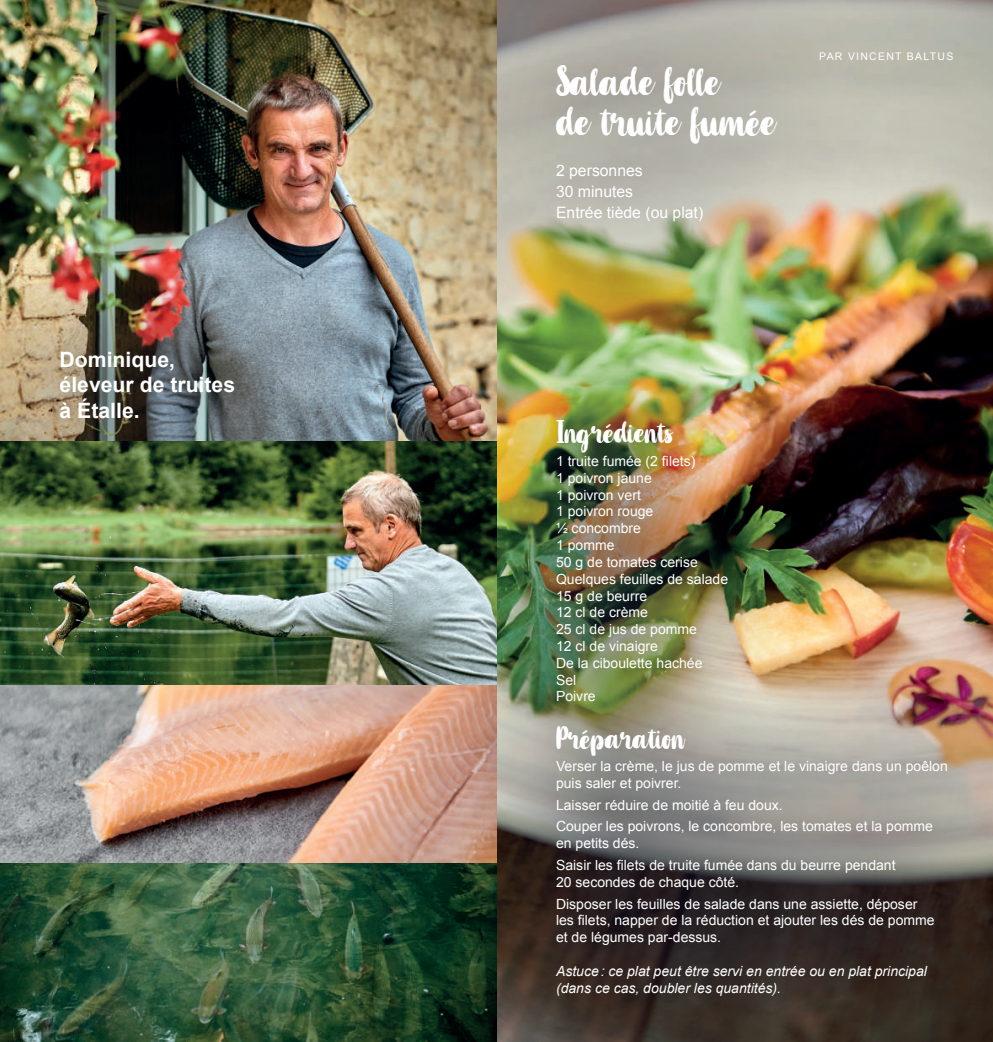
<style>
.page{position:relative;width:993px;height:1042px;background:#fff}
.page>*{position:absolute;margin:0;border:0;box-sizing:border-box;transform-origin:0 0}
.t1{font:33.25px/39.9px "Fishtype";color:#fff}
.t2{font:24.5px "Fishtype";color:#fff}
.t3{font:700 21.18px/25.4px "Arial";color:#fff}
.t4{font:15.75px/21px "Arial";color:#fff}
.t5{font:14px/16.8px "Arial";color:#fff}
.t6{font:italic 14px/16.8px "Arial";color:#fff}
.t7{font:10.5px "Arial";letter-spacing:.12em;color:#fff}
</style>
<div class="page">
<img style="left:0;top:0;width:992px;height:1042px">
<img style="left:0;top:0;width:465px;height:441px">
<div style="left:378px;top:0;width:557px;height:401px;background:#171a2f;opacity:.75"></div>
<div style="left:0;top:243px;width:334px;height:285px;background:#171a2f;opacity:.75"></div>
<div style="left:465px;top:334px;width:527px;height:708px;background:#171a2f;opacity:.75"></div>
<h3 class="t3" style="left:60px;top:347px;width:177px">Dominique, éleveur de truites à Étalle.</h3>
<h1 class="t1" style="left:556px;top:63px;width:220px">Salade folle<br>de truite fumée</h1>
<p class="t4" style="left:556px;top:160px;width:149px">2 personnes<br>30 minutes<br>Entrée tiède (ou plat)</p>
<p class="t7" style="left:819px;top:49px;width:136px">PAR VINCENT BALTUS</p>
<h2 class="t2" style="left:556px;top:414px;width:118px">Ingrédients</h2>
<p class="t5" style="left:556px;top:453px;width:173px">1 truite fumée (2 filets)<br>1 poivron jaune<br>1 poivron vert<br>1 poivron rouge<br>½ concombre<br>1 pomme<br>50 g de tomates cerise<br>Quelques feuilles de salade<br>15 g de beurre<br>12 cl de crème<br>25 cl de jus de pomme<br>12 cl de vinaigre<br>De la ciboulette hachée<br>Sel<br>Poivre</p>
<h2 class="t2" style="left:556px;top:719px;width:129px">Préparation</h2>
<p class="t5" style="left:556px;top:758px;width:393px">Verser la crème, le jus de pomme et le vinaigre dans un poêlon puis saler et poivrer.</p>
<p class="t5" style="left:556px;top:794px;width:378px;line-height:21.7px">Laisser réduire de moitié à feu doux.<br>Couper les poivrons, le concombre, les tomates et la pomme</p>
<p class="t5" style="left:556px;top:832px;width:341px;line-height:21.7px">en petits dés.<br>Saisir les filets de truite fumée dans du beurre pendant</p>
<p class="t5" style="left:556px;top:871px;width:363px;line-height:21.7px">20 secondes de chaque côté.<br>Disposer les feuilles de salade dans une assiette, déposer</p>
<p class="t5" style="left:556px;top:912px;width:380px">les filets, napper de la réduction et ajouter les dés de pomme et de légumes par-dessus.</p>
<p class="t6" style="left:556px;top:962px;width:372px">Astuce: ce plat peut être servi en entrée ou en plat principal (dans ce cas, doubler les quantités).</p>
</div>
